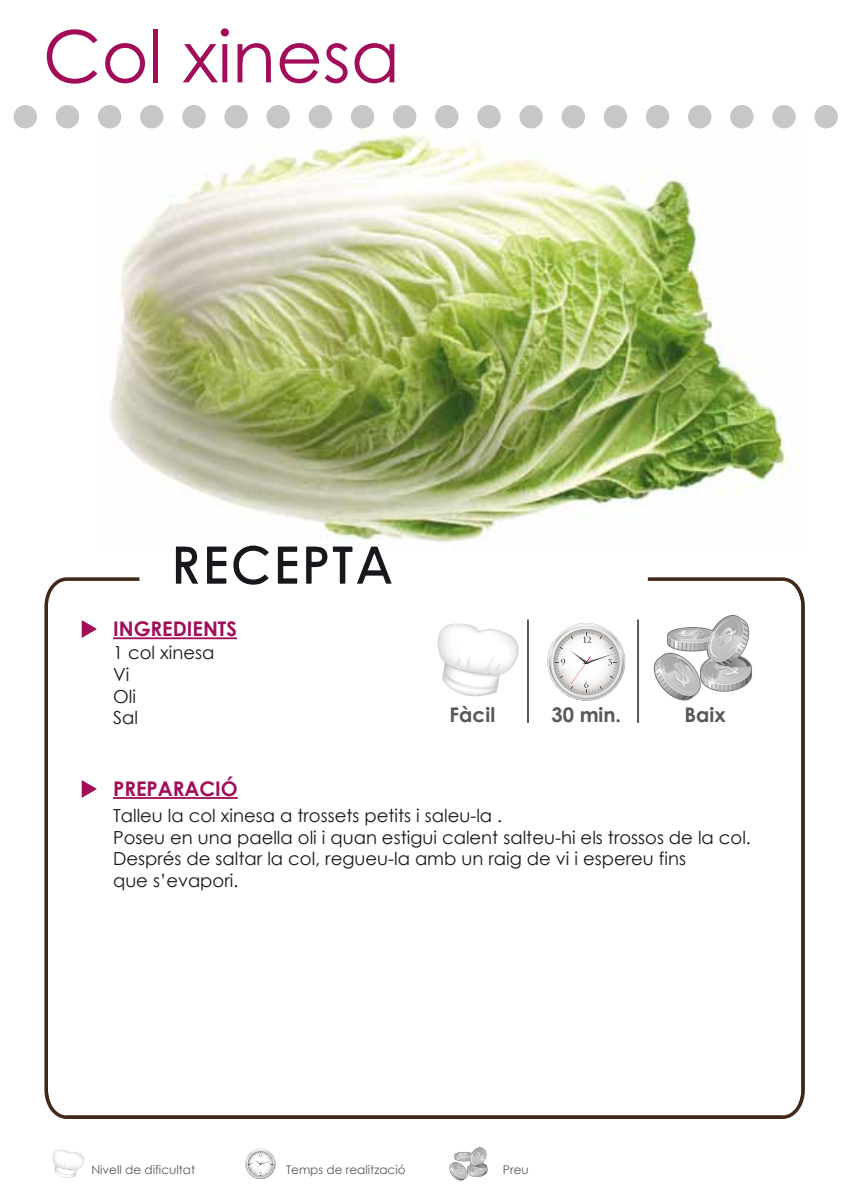
<style>
.page{position:relative;width:851px;height:1191px;background:#fff}
.page>*{position:absolute;margin:0;border:0;box-sizing:border-box;transform-origin:0 0}
.t1{font:72px "Century Gothic";color:#a10d59}
.t2{font:700 54.4px "Century Gothic";color:#1a171c}
.t3{font:700 20.2px "Century Gothic";color:#a10d59}
.t4{font:700 20.2px "Century Gothic";color:#58585a}
.t5{font:18px/21.6px "Century Gothic";color:#1a171c}
.t6{font:12px "Century Gothic";color:#58585a}
</style>
<div class="page">
<img style="left:103px;top:126px;width:697px;height:416px">
<div style="left:14px;top:105px;width:23px;height:23px;background:#c6c7c8;border-radius:50%"></div>
<div style="left:56px;top:105px;width:23px;height:23px;background:#c6c7c8;border-radius:50%"></div>
<div style="left:98px;top:105px;width:23px;height:23px;background:#c6c7c8;border-radius:50%"></div>
<div style="left:140px;top:105px;width:23px;height:23px;background:#c6c7c8;border-radius:50%"></div>
<div style="left:182px;top:105px;width:23px;height:23px;background:#c6c7c8;border-radius:50%"></div>
<div style="left:224px;top:105px;width:24px;height:23px;background:#c6c7c8;border-radius:50%"></div>
<div style="left:266px;top:105px;width:24px;height:23px;background:#c6c7c8;border-radius:50%"></div>
<div style="left:308px;top:105px;width:24px;height:23px;background:#c6c7c8;border-radius:50%"></div>
<div style="left:351px;top:105px;width:23px;height:23px;background:#c6c7c8;border-radius:50%"></div>
<div style="left:393px;top:105px;width:23px;height:23px;background:#c6c7c8;border-radius:50%"></div>
<div style="left:435px;top:105px;width:23px;height:23px;background:#c6c7c8;border-radius:50%"></div>
<div style="left:477px;top:105px;width:23px;height:23px;background:#c6c7c8;border-radius:50%"></div>
<div style="left:519px;top:105px;width:23px;height:23px;background:#c6c7c8;border-radius:50%"></div>
<div style="left:561px;top:105px;width:24px;height:23px;background:#c6c7c8;border-radius:50%"></div>
<div style="left:603px;top:105px;width:24px;height:23px;background:#c6c7c8;border-radius:50%"></div>
<div style="left:645px;top:105px;width:24px;height:23px;background:#c6c7c8;border-radius:50%"></div>
<div style="left:688px;top:105px;width:23px;height:23px;background:#c6c7c8;border-radius:50%"></div>
<div style="left:730px;top:105px;width:23px;height:23px;background:#c6c7c8;border-radius:50%"></div>
<div style="left:772px;top:105px;width:23px;height:23px;background:#c6c7c8;border-radius:50%"></div>
<div style="left:814px;top:105px;width:23px;height:23px;background:#c6c7c8;border-radius:50%"></div>
<svg style="left:44px;top:577px;width:760px;height:542px"></svg>
<svg style="left:46px;top:587px;width:757px;height:529px"></svg>
<svg style="left:82px;top:620px;width:15px;height:17px"></svg>
<svg style="left:82px;top:780px;width:15px;height:17px"></svg>
<hr style="left:113px;top:637px;width:124px;height:2px;background:#a10d59">
<hr style="left:113px;top:797px;width:125px;height:2px;background:#a10d59">
<svg style="left:173px;top:577px;width:223px;height:10px"></svg>
<svg style="left:437px;top:623px;width:81px;height:73px"></svg>
<svg style="left:542px;top:623px;width:88px;height:83px"></svg>
<svg style="left:649px;top:615px;width:103px;height:84px"></svg>
<hr style="left:527px;top:619px;width:2px;height:104px;background:#58585a">
<hr style="left:637px;top:619px;width:2px;height:104px;background:#58585a">
<svg style="left:53px;top:1149px;width:31px;height:29px"></svg>
<svg style="left:245px;top:1148px;width:31px;height:31px"></svg>
<svg style="left:449px;top:1147px;width:38px;height:33px"></svg>
<h1 class="t1" style="left:43px;top:6px;width:358px">Col xinesa</h1>
<h2 class="t2" style="left:170px;top:531px;width:226px">RECEPTA</h2>
<p class="t3" style="left:113px;top:616px;width:125px">INGREDIENTS</p>
<p class="t5" style="left:113px;top:641px;width:103px">1 col xinesa<br>Vi<br>Oli<br>Sal</p>
<p class="t3" style="left:113px;top:776px;width:126px">PREPARACIÓ</p>
<p class="t4" style="left:449px;top:702px;width:47px">Fàcil</p>
<p class="t4" style="left:551px;top:702px;width:71px">30 min.</p>
<p class="t4" style="left:684px;top:702px;width:43px">Baix</p>
<p class="t5" style="left:113px;top:804px;width:639px">Talleu la col xinesa a trossets petits i saleu-la .<br>Poseu en una paella oli i quan estigui calent salteu-hi els trossos de la col.<br>Després de saltar la col, regueu-la amb un raig de vi i espereu fins<br>que s’evapori.</p>
<p class="t6" style="left:91px;top:1161px;width:105px">Nivell de dificultat</p>
<p class="t6" style="left:286px;top:1161px;width:121px">Temps de realització</p>
<p class="t6" style="left:503px;top:1161px;width:27px">Preu</p>
</div>
